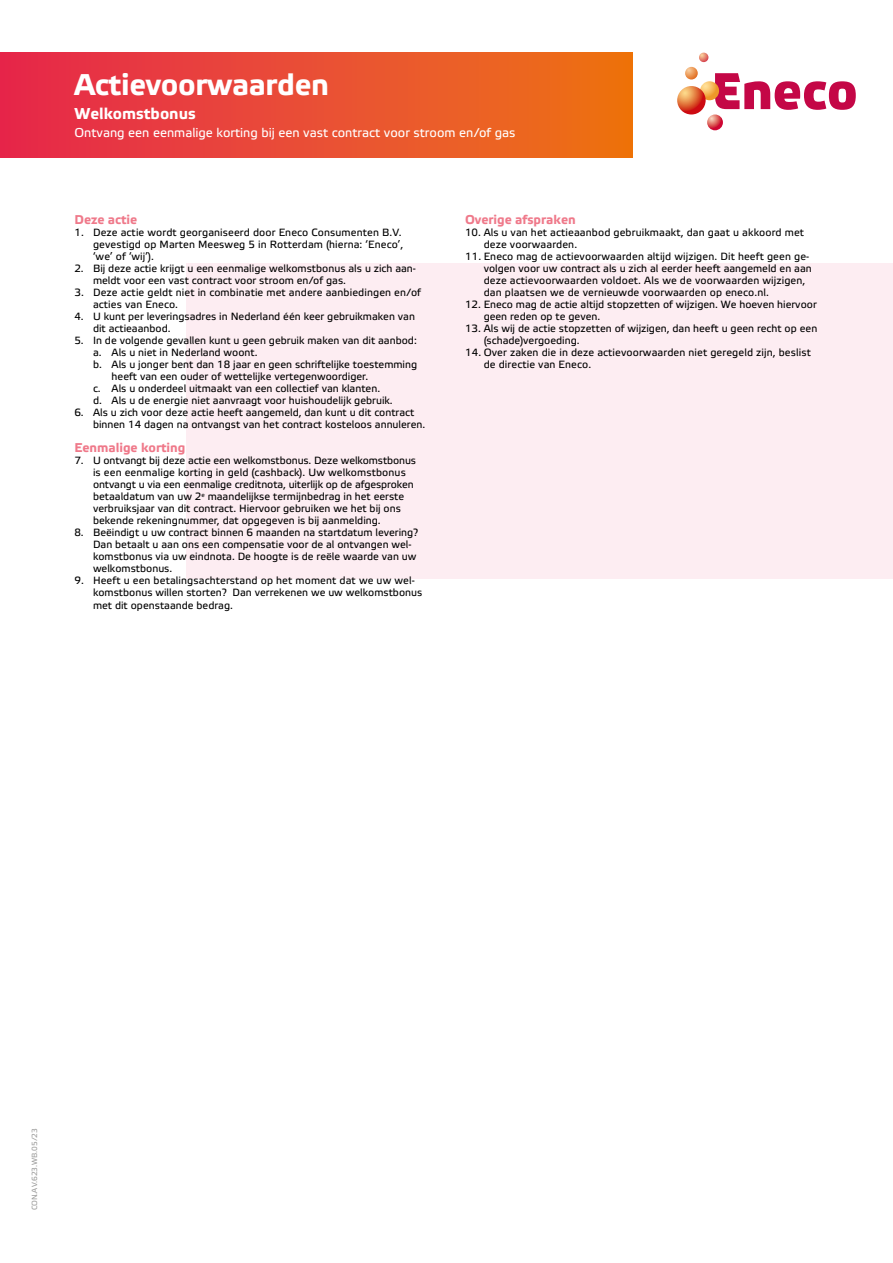
<style>
.page{position:relative;width:893px;height:1263px;background:#fff}
.page>*{position:absolute;margin:0;border:0;box-sizing:border-box;transform-origin:0 0}
.t1{font:700 30px "Etelka Text Pro";letter-spacing:-.01em;color:#fff}
.t2{font:700 15.75px "Etelka Text Pro";color:#fff}
.t3{font:12.75px "Etelka Text Pro";color:#fff}
.t4{font:700 12.75px "Etelka Text Pro";color:#ef798a}
.t5{font:10.5px/12px "Etelka Text Pro";color:#000}
.t6{font:7.5px "Etelka Text Pro";color:#9d9d9c}
</style>
<div class="page">
<div style="left:186px;top:263px;width:707px;height:316px;background:#fdedf2"></div>
<div style="left:0;top:53px;width:632px;height:105px;background:linear-gradient(to right,#e6284f,#ed7414)"></div>
<svg style="left:715px;top:73px;width:141px;height:37px"></svg>
<svg style="left:700px;top:81px;width:19px;height:19px"></svg>
<svg style="left:677px;top:86px;width:29px;height:29px"></svg>
<svg style="left:707px;top:115px;width:16px;height:15px"></svg>
<svg style="left:685px;top:53px;width:23px;height:27px"></svg>
<h1 class="t1" style="left:74px;top:68px;width:256px">Actievoorwaarden</h1>
<h2 class="t2" style="left:74px;top:105px;width:123px">Welkomstbonus</h2>
<p class="t3" style="left:74px;top:126px;width:443px">Ontvang een eenmalige korting bij een vast contract voor stroom en/of gas</p>
<p class="t4" style="left:74px;top:213px;width:64px">Deze actie</p>
<p class="t5" style="left:93px;top:227px;width:312px;text-indent:-19px">1. Deze actie wordt georganiseerd door Eneco Consumenten B.V. gevestigd op Marten Meesweg 5 in Rotterdam (hierna: ‘Eneco’, ‘we’ of ‘wij’).</p>
<p class="t5" style="left:93px;top:263px;width:324px;text-indent:-19px">2. Bij deze actie krijgt u een eenmalige welkomstbonus als u zich aan&shy;meldt voor een vast contract voor stroom en/of gas.</p>
<p class="t5" style="left:93px;top:287px;width:330px;text-indent:-19px">3. Deze actie geldt niet in combinatie met andere aanbiedingen en/of acties van Eneco.</p>
<p class="t5" style="left:93px;top:311px;width:323px;text-indent:-19px">4. U kunt per leveringsadres in Nederland één keer gebruikmaken van dit actieaanbod.</p>
<p class="t5" style="left:74px;top:335px;width:344px">5. In de volgende gevallen kunt u geen gebruik maken van dit aanbod:</p>
<p class="t5" style="left:93px;top:347px;width:166px">a. Als u niet in Nederland woont.</p>
<p class="t5" style="left:93px;top:359px;width:326px">b. Als u jonger bent dan 18 jaar en geen schriftelijke toestemming</p>
<p class="t5" style="left:112px;top:371px;width:258px">heeft van een ouder of wettelijke vertegenwoordiger.</p>
<p class="t5" style="left:93px;top:383px;width:289px">c. Als u onderdeel uitmaakt van een collectief van klanten.</p>
<p class="t5" style="left:93px;top:395px;width:301px">d. Als u de energie niet aanvraagt voor huishoudelijk gebruik.</p>
<p class="t5" style="left:93px;top:407px;width:334px;text-indent:-19px">6. Als u zich voor deze actie heeft aangemeld, dan kunt u dit contract binnen 14 dagen na ontvangst van het contract kosteloos annuleren.</p>
<p class="t4" style="left:74px;top:441px;width:112px">Eenmalige korting</p>
<p class="t5" style="left:93px;top:455px;width:325px;text-indent:-19px">7. U ontvangt bij deze actie een welkomstbonus. Deze welkomstbonus is een eenmalige korting in geld (cashback). Uw welkomstbonus ontvangt u via een eenmalige creditnota, uiterlijk op de afgesproken betaaldatum van uw 2<sup>e</sup> maandelijkse termijnbedrag in het eerste verbruiksjaar van dit contract. Hiervoor gebruiken we het bij ons bekende rekeningnummer, dat opgegeven is bij aanmelding.</p>
<p class="t5" style="left:93px;top:527px;width:327px;text-indent:-19px">8. Beëindigt u uw contract binnen 6 maanden na startdatum levering?<br>Dan betaalt u aan ons een compensatie voor de al ontvangen wel&shy;komstbonus via uw eindnota. De hoogte is de reële waarde van uw welkomstbonus.</p>
<p class="t5" style="left:93px;top:575px;width:331px;text-indent:-19px">9. Heeft u een betalingsachterstand op het moment dat we uw wel&shy;komstbonus willen storten? Dan verrekenen we uw welkomstbonus met dit openstaande bedrag.</p>
<p class="t4" style="left:465px;top:213px;width:112px">Overige afspraken</p>
<p class="t5" style="left:484px;top:227px;width:322px;text-indent:-19px">10. Als u van het actieaanbod gebruikmaakt, dan gaat u akkoord met deze voorwaarden.</p>
<p class="t5" style="left:484px;top:251px;width:330px;text-indent:-19px">11. Eneco mag de actievoorwaarden altijd wijzigen. Dit heeft geen ge&shy;volgen voor uw contract als u zich al eerder heeft aangemeld en aan deze actievoorwaarden voldoet. Als we de voorwaarden wijzigen, dan plaatsen we de vernieuwde voorwaarden op eneco.nl.</p>
<p class="t5" style="left:484px;top:299px;width:335px;text-indent:-19px">12. Eneco mag de actie altijd stopzetten of wijzigen. We hoeven hiervoor geen reden op te geven.</p>
<p class="t5" style="left:484px;top:323px;width:335px;text-indent:-19px">13. Als wij de actie stopzetten of wijzigen, dan heeft u geen recht op een (schade)vergoeding.</p>
<p class="t5" style="left:484px;top:347px;width:329px;text-indent:-19px">14. Over zaken die in deze actievoorwaarden niet geregeld zijn, beslist de directie van Eneco.</p>
<p class="t6" style="left:31px;top:1210px;width:83px;rotate:-90deg">CON.AV.623.WB.05/23</p>
</div>
